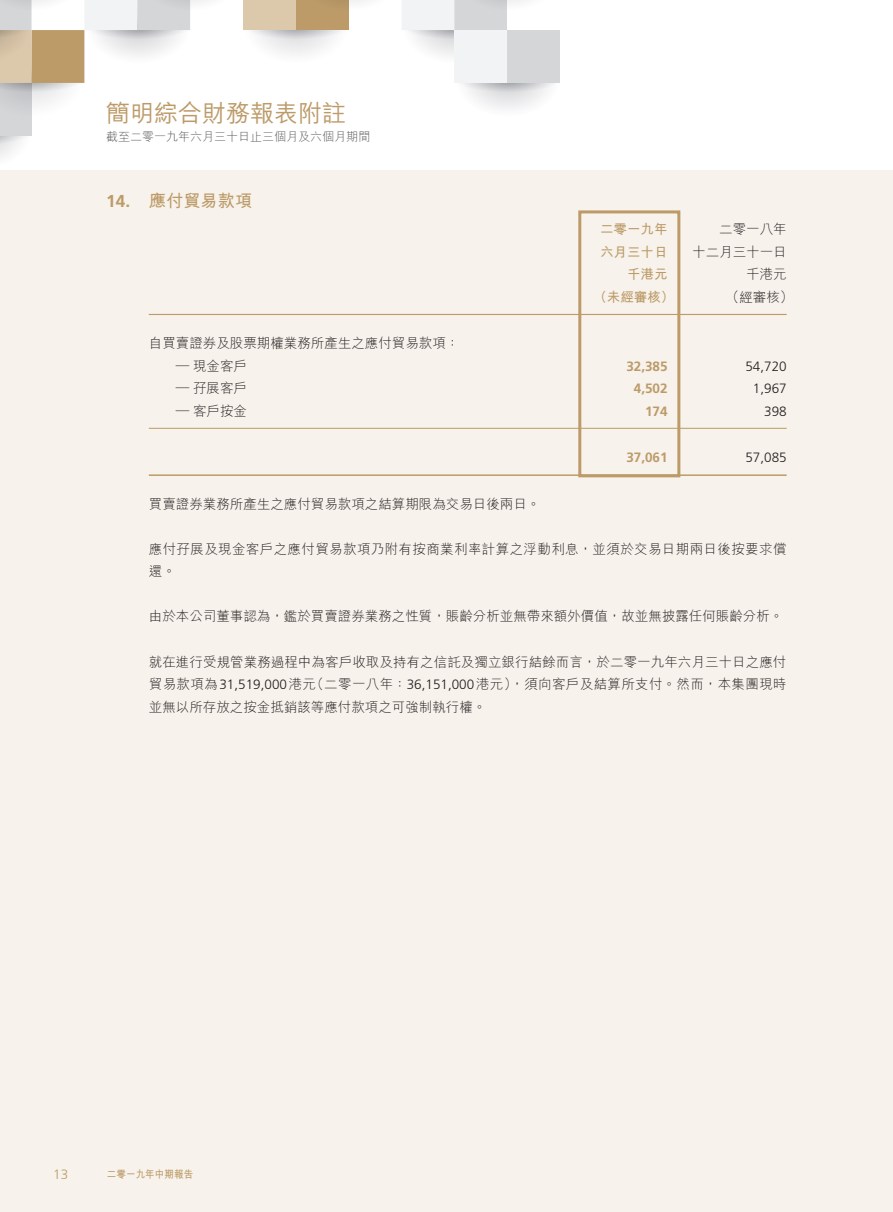
<style>
.page{position:relative;width:893px;height:1212px;background:#fff}
.page>*{position:absolute;margin:0;border:0;box-sizing:border-box;transform-origin:0 0}
.t1{font:500 24px "M Hei HK";color:#bc9b69}
.Subhead_1{font:700 17.25px "M Hei HK";color:#bc9b69}
.Subhead_1-2{font:700 17.25px "Frutiger LT Std";color:#bc9b69}
.Body{font:300 13.5px/22.5px "M Hei HK";letter-spacing:.005em;color:#231f20;text-align:right}
.Table_2_Colume{font:300 13.5px "M Hei HK";color:#231f20}
.Body-2{font:300 13.5px/22.5px "M Hei HK";letter-spacing:.03em;color:#231f20}
.Table_2_Colume-2{font:300 13.5px "Frutiger LT Std";color:#231f20}
.Table_2_Colume-3{font:700 13.5px "Frutiger LT Std";color:#bc9b69}
.Table_2_Colume-4{font:700 13.5px "M Hei HK";color:#bc9b69}
.t2{font:300 13.5px "Frutiger LT Std";color:#bc9b69}
.t3{font:300 12px "M Hei HK";color:#57585a}
.t4{font:700 10.5px "M Hei HK";letter-spacing:.015em;color:#bc9b69;scale:.9 1}
.s1{font-family:"Frutiger LT Std"}
</style>
<div class="page">
<svg style="left:0;top:0;width:560px;height:158px"></svg>
<div style="left:0;top:170px;width:892px;height:1042px;background:#f7f2eb"></div>
<div style="left:578px;top:210px;width:102px;height:267px;border:3px solid #bc9b69"></div>
<hr style="left:149px;top:314px;width:638px;height:1px;background:#bc9b69">
<hr style="left:149px;top:428px;width:638px;height:1px;background:#bc9b69">
<hr style="left:149px;top:474px;width:638px;height:2px;background:#bc9b69">
<h1 class="t1" style="left:106px;top:96px;width:241px">簡明綜合財務報表附註</h1>
<p class="t3" style="left:106px;top:130px;width:265px">截至二零一九年六月三十日止三個月及六個月期間</p>
<p class="Subhead_1-2" style="left:106px;top:191px;width:25px">14.</p>
<p class="Subhead_1" style="left:149px;top:188px;width:105px">應付貿易款項</p>
<p class="Table_2_Colume" style="left:149px;top:337px;width:312px">自買賣證券及股票期權業務所產生之應付貿易款項：</p>
<p class="Table_2_Colume" style="left:176px;top:359px;width:73px">— 現金客戶</p>
<p class="Table_2_Colume" style="left:176px;top:382px;width:73px">— 孖展客戶</p>
<p class="Table_2_Colume" style="left:176px;top:404px;width:73px">— 客戶按金</p>
<p class="Table_2_Colume-4" style="left:600px;top:220px;width:69px">二零一九年</p>
<p class="Table_2_Colume" style="left:719px;top:223px;width:69px">二零一八年</p>
<p class="Table_2_Colume-4" style="left:600px;top:242px;width:69px">六月三十日</p>
<p class="Table_2_Colume" style="left:692px;top:245px;width:96px">十二月三十一日</p>
<p class="Table_2_Colume-4" style="left:627px;top:265px;width:42px">千港元</p>
<p class="Table_2_Colume" style="left:746px;top:268px;width:42px">千港元</p>
<p class="Table_2_Colume-4" style="left:593px;top:287px;width:82px">（未經審核）</p>
<p class="Table_2_Colume" style="left:726px;top:290px;width:69px">（經審核(</p>
<p class="Table_2_Colume-3" style="left:626px;top:358px;width:43px">32,385</p>
<p class="Table_2_Colume-2" style="left:745px;top:359px;width:43px">54,720</p>
<p class="Table_2_Colume-3" style="left:634px;top:381px;width:35px">4,502</p>
<p class="Table_2_Colume-2" style="left:753px;top:381px;width:35px">1,967</p>
<p class="Table_2_Colume-3" style="left:645px;top:403px;width:24px">174</p>
<p class="Table_2_Colume-2" style="left:764px;top:404px;width:24px">398</p>
<p class="Table_2_Colume-3" style="left:626px;top:450px;width:43px">37,061</p>
<p class="Table_2_Colume-2" style="left:745px;top:450px;width:43px">57,085</p>
<p class="Body" style="left:149px;top:492px;width:393px">買賣證券業務所產生之應付貿易款項之結算期限為交易日後兩日。</p>
<p class="Body-2" style="left:149px;top:537px;width:639px">應付孖展及現金客戶之應付貿易款項乃附有按商業利率計算之浮動利息，並須於交易日期兩日後按要求償還。</p>
<p class="Body" style="left:149px;top:605px;width:636px">由於本公司董事認為，鑑於買賣證券業務之性質，賬齡分析並無帶來額外價值，故並無披露任何賬齡分析。</p>
<p class="Body" style="left:149px;top:650px;width:639px">就在進行受規管業務過程中為客戶收取及持有之信託及獨立銀行結餘而言，於二零一九年六月三十日之應付（二零一八年：<span class="s1">36,151,000</span>港元，）須向客戶及結算所支付。然而，本集團現時</p>
<p class="Body" style="left:149px;top:672px;width:339px;text-align:left">貿易款項為<span class="s1">31,519,000</span>港元<br>並無以所存放之按金抵銷該等應付款項之可強制執行權。</p>
<p class="t2" style="left:53px;top:1167px;width:17px">13</p>
<p class="t4" style="left:107px;top:1167px;width:97px">二零一九年中期報告</p>
</div>
